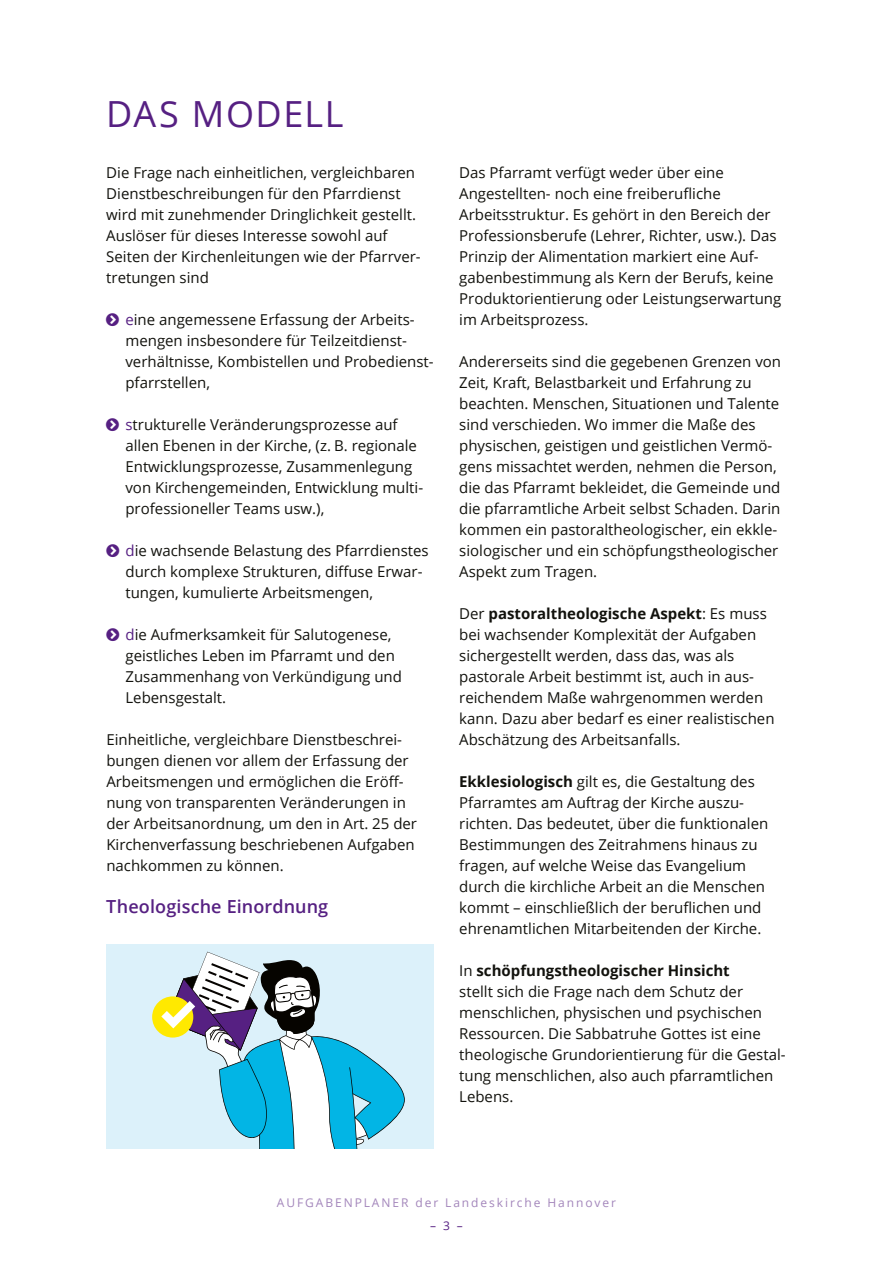
<style>
.page{position:relative;width:893px;height:1263px;background:#fff}
.page>*{position:absolute;margin:0;border:0;box-sizing:border-box;transform-origin:0 0}
.t1{font:36px "Open Sans";letter-spacing:.045em;color:#562082}
.t2{font:600 18px "Open Sans";letter-spacing:.01em;color:#562082}
.t3{font:15px/21px "Open Sans";color:#12120d}
.t4{font:12px "Open Sans";letter-spacing:.16em;color:#a386bb}
.t5{font:12px "Open Sans";color:#562082}
.s1{color:#562082}
.s2{font-weight:700}
</style>
<div class="page">
<div style="left:106px;top:944px;width:328px;height:204px;background:#dcf1fa"></div>
<div style="left:152px;top:996px;width:41px;height:41px;background:#ffe900;border-radius:50%"></div>
<svg style="left:161px;top:952px;width:244px;height:196px"></svg>
<h1 class="t1" style="left:106px;top:90px;width:239px">DAS MODELL</h1>
<p class="t3" style="left:106px;top:161px;width:316px">Die Frage nach einheitlichen, vergleichbaren Dienstbeschreibungen für den Pfarrdienst wird mit zunehmender Dringlichkeit gestellt.<br>Auslöser für dieses Interesse sowohl auf Seiten der Kirchenleitungen wie der Pfarrver&shy;tretungen sind</p>
<p class="t3" style="left:125px;top:308px;width:310px"><span class="s1">e</span>ine angemessene Erfassung der Arbeits&shy;mengen insbesondere für Teilzeitdienst&shy;verhältnisse, Kombistellen und Probedienst&shy;pfarrstellen,</p>
<p class="t3" style="left:125px;top:413px;width:299px"><span class="s1">s</span>trukturelle Veränderungsprozesse auf allen Ebenen in der Kirche, (z. B. regionale Entwicklungsprozesse, Zusammenlegung von Kirchengemeinden, Entwicklung multi&shy;professioneller Teams usw.),</p>
<p class="t3" style="left:125px;top:539px;width:305px"><span class="s1">d</span>ie wachsende Belastung des Pfarrdienstes durch komplexe Strukturen, diffuse Erwar&shy;tungen, kumulierte Arbeitsmengen,</p>
<p class="t3" style="left:125px;top:623px;width:278px"><span class="s1">d</span>ie Aufmerksamkeit für Salutogenese, geistliches Leben im Pfarramt und den<br>Zusammenhang von Verkündigung und<br>Lebensgestalt.</p>
<p class="t3" style="left:106px;top:728px;width:312px">Einheitliche, vergleichbare Dienstbeschrei&shy;bungen dienen vor allem der Erfassung der Arbeitsmengen und ermöglichen die Eröff&shy;nung von transparenten Veränderungen in der Arbeitsanordnung, um den in Art. 25 der Kirchenverfassung beschriebenen Aufgaben nachkommen zu können.</p>
<p class="t2" style="left:106px;top:894px;width:223px">Theologische Einordnung</p>
<p class="t3" style="left:459px;top:161px;width:324px">Das Pfarramt verfügt weder über eine Angestellten- noch eine freiberufliche Arbeitsstruktur. Es gehört in den Bereich der Professionsberufe (Lehrer, Richter, usw.). Das Prinzip der Alimentation markiert eine Auf&shy;gabenbestimmung als Kern der Berufs, keine Produktorientierung oder Leistungserwartung im Arbeitsprozess.</p>
<p class="t3" style="left:459px;top:350px;width:323px">Andererseits sind die gegebenen Grenzen von Zeit, Kraft, Belastbarkeit und Erfahrung zu beachten. Menschen, Situationen und Talente sind verschieden. Wo immer die Maße des physischen, geistigen und geistlichen Vermö&shy;gens missachtet werden, nehmen die Person, die das Pfarramt bekleidet, die Gemeinde und die pfarramtliche Arbeit selbst Schaden. Darin kommen ein pastoraltheologischer, ein ekkle&shy;siologischer und ein schöpfungstheologischer Aspekt zum Tragen.</p>
<p class="t3" style="left:459px;top:602px;width:317px">Der <span class="s2">pastoraltheologische Aspekt</span>: Es muss bei wachsender Komplexität der Aufgaben sichergestellt werden, dass das, was als pastorale Arbeit bestimmt ist, auch in aus&shy;reichendem Maße wahrgenommen werden kann. Dazu aber bedarf es einer realistischen Abschätzung des Arbeitsanfalls.</p>
<p class="t3" style="left:459px;top:770px;width:311px"><span class="s2">Ekklesiologisch</span> gilt es, die Gestaltung des Pfarramtes am Auftrag der Kirche auszu&shy;richten. Das bedeutet, über die funktionalen Bestimmungen des Zeitrahmens hinaus zu fragen, auf welche Weise das Evangelium durch die kirchliche Arbeit an die Menschen kommt – einschließlich der beruflichen und ehrenamtlichen Mitarbeitenden der Kirche.</p>
<p class="t3" style="left:459px;top:959px;width:327px">In <span class="s2">schöpfungstheologischer Hinsicht<br></span>stellt sich die Frage nach dem Schutz der menschlichen, physischen und psychischen Ressourcen. Die Sabbatruhe Gottes ist eine theologische Grundorientierung für die Gestal&shy;tung menschlichen, also auch pfarramtlichen Lebens.</p>
<p class="t4" style="left:277px;top:1194px;width:341px">AUFGABENPLANER der Landeskirche Hannover</p>
<p class="t5" style="left:430px;top:1217px;width:34px">– 3 –</p>
</div>
